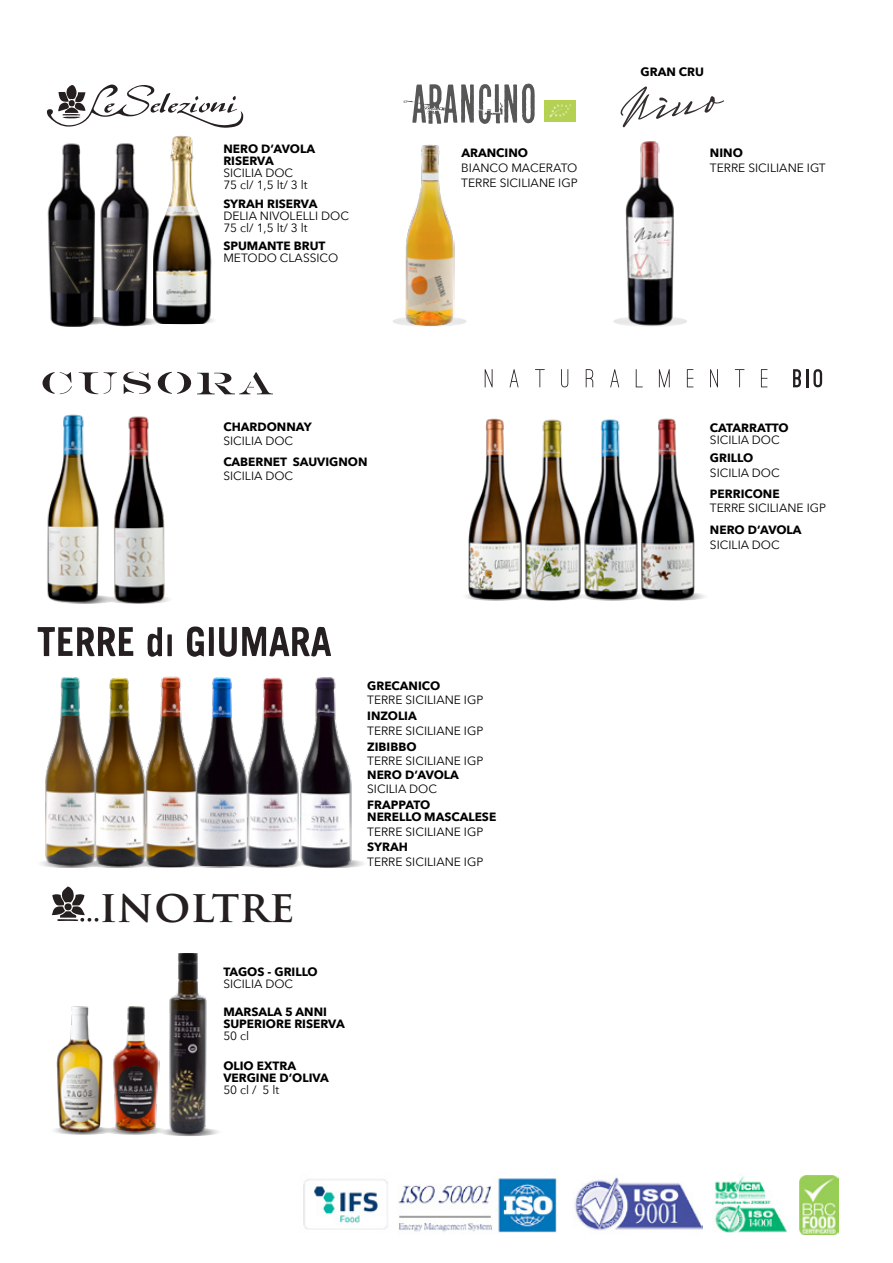
<style>
.page{position:relative;width:893px;height:1263px;background:#fff}
.page>*{position:absolute;margin:0;border:0;box-sizing:border-box;transform-origin:0 0}
.t1{font:54.6px "Disturbo";color:#575756}
.t2{font:700 43.5px "Trajan Pro";color:#251f1f}
.t3{font:12px/12px "Avenir Next";color:#000}
.t4{font:700 12px/12px "Avenir Next";color:#000}
</style>
<div class="page">
<div style="left:460px;top:591px;width:72px;height:10px;background:#393536;opacity:.75"></div>
<div style="left:516px;top:591px;width:72px;height:10px;background:#393536;opacity:.75"></div>
<div style="left:576px;top:591px;width:73px;height:10px;background:#393536;opacity:.75"></div>
<div style="left:638px;top:591px;width:72px;height:10px;background:#393536;opacity:.75"></div>
<svg style="left:79px;top:372px;width:19px;height:22px"></svg>
<svg style="left:157px;top:372px;width:34px;height:22px"></svg>
<svg style="left:104px;top:372px;width:13px;height:22px"></svg>
<svg style="left:197px;top:372px;width:76px;height:22px"></svg>
<svg style="left:123px;top:372px;width:28px;height:22px"></svg>
<svg style="left:42px;top:372px;width:30px;height:22px"></svg>
<div style="left:48px;top:595px;width:72px;height:9px;background:#393536;opacity:.75"></div>
<div style="left:102px;top:595px;width:73px;height:9px;background:#393536;opacity:.75"></div>
<img style="left:47px;top:414px;width:52px;height:190px">
<img style="left:111px;top:416px;width:56px;height:188px">
<svg style="left:47px;top:85px;width:197px;height:43px"></svg>
<div style="left:95px;top:317px;width:68px;height:10px;background:#393536;opacity:.75"></div>
<img style="left:98px;top:143px;width:53px;height:183px">
<img style="left:47px;top:143px;width:48px;height:183px">
<img style="left:469px;top:418px;width:54px;height:181px">
<img style="left:582px;top:419px;width:57px;height:180px">
<img style="left:523px;top:419px;width:58px;height:182px">
<img style="left:639px;top:418px;width:58px;height:183px">
<svg style="left:52px;top:886px;width:46px;height:35px"></svg>
<div style="left:49px;top:1126px;width:68px;height:9px;background:#393536;opacity:.75"></div>
<div style="left:100px;top:1126px;width:68px;height:9px;background:#393536;opacity:.75"></div>
<div style="left:155px;top:1127px;width:68px;height:9px;background:#393536;opacity:.75"></div>
<img style="left:112px;top:1006px;width:48px;height:125px">
<img style="left:56px;top:1006px;width:53px;height:127px">
<img style="left:168px;top:953px;width:41px;height:181px">
<svg style="left:485px;top:369px;width:8px;height:18px"></svg>
<svg style="left:510px;top:369px;width:9px;height:18px"></svg>
<svg style="left:535px;top:369px;width:10px;height:18px"></svg>
<svg style="left:561px;top:369px;width:7px;height:18px"></svg>
<svg style="left:586px;top:369px;width:7px;height:18px"></svg>
<svg style="left:610px;top:369px;width:9px;height:18px"></svg>
<svg style="left:636px;top:369px;width:7px;height:18px"></svg>
<svg style="left:659px;top:369px;width:11px;height:18px"></svg>
<svg style="left:687px;top:369px;width:6px;height:18px"></svg>
<svg style="left:710px;top:369px;width:8px;height:18px"></svg>
<svg style="left:735px;top:369px;width:9px;height:18px"></svg>
<svg style="left:761px;top:369px;width:6px;height:18px"></svg>
<svg style="left:793px;top:369px;width:29px;height:18px"></svg>
<div style="left:151px;top:316px;width:68px;height:9px;background:#393536;opacity:.75"></div>
<img style="left:153px;top:135px;width:62px;height:189px">
<svg style="left:613px;top:315px;width:74px;height:12px"></svg>
<svg style="left:393px;top:315px;width:73px;height:12px"></svg>
<svg style="left:620px;top:86px;width:104px;height:41px"></svg>
<img style="left:625px;top:141px;width:51px;height:186px">
<img style="left:404px;top:144px;width:51px;height:182px">
<img style="left:303px;top:1179px;width:85px;height:51px">
<img style="left:398px;top:1178px;width:159px;height:55px">
<img style="left:573px;top:1176px;width:130px;height:55px">
<img style="left:712px;top:1176px;width:75px;height:57px">
<img style="left:800px;top:1176px;width:39px;height:58px">
<div style="left:297px;top:859px;width:73px;height:10px;background:#393536;opacity:.75"></div>
<div style="left:236px;top:859px;width:73px;height:10px;background:#fff"></div>
<div style="left:184px;top:859px;width:72px;height:10px;background:#393536;opacity:.75"></div>
<div style="left:134px;top:859px;width:72px;height:10px;background:#393536;opacity:.75"></div>
<div style="left:83px;top:859px;width:72px;height:10px;background:#393536;opacity:.75"></div>
<div style="left:35px;top:859px;width:72px;height:10px;background:#393536;opacity:.75"></div>
<svg style="left:38px;top:627px;width:95px;height:29px"></svg>
<svg style="left:187px;top:626px;width:144px;height:31px"></svg>
<svg style="left:147px;top:627px;width:25px;height:30px"></svg>
<img style="left:98px;top:677px;width:45px;height:189px">
<img style="left:143px;top:676px;width:50px;height:190px">
<img style="left:193px;top:677px;width:52px;height:189px">
<img style="left:245px;top:677px;width:52px;height:191px">
<img style="left:297px;top:677px;width:56px;height:191px">
<img style="left:44px;top:677px;width:54px;height:189px">
<img style="left:544px;top:101px;width:31px;height:20px">
<p class="t4" style="left:223px;top:143px;width:93px">NERO D’AVOLA<br>RISERVA</p>
<p class="t3" style="left:223px;top:167px;width:86px">SICILIA DOC<br>75 cl/ 1,5 lt/ 3 lt</p>
<p class="t4" style="left:223px;top:198px;width:96px">SYRAH RISERVA</p>
<p class="t3" style="left:223px;top:210px;width:127px">DELIA NIVOLELLI DOC<br>75 cl/ 1,5 lt/ 3 lt</p>
<p class="t4" style="left:223px;top:240px;width:104px">SPUMANTE BRUT</p>
<p class="t3" style="left:223px;top:252px;width:116px">METODO CLASSICO</p>
<h1 class="t1" style="left:411px;top:77px;width:127px">ARANCINO</h1>
<p class="t4" style="left:641px;top:67px;width:65px">GRAN CRU</p>
<p class="t4" style="left:461px;top:147px;width:68px">ARANCINO</p>
<p class="t4" style="left:710px;top:147px;width:34px">NINO</p>
<p class="t3" style="left:461px;top:162px;width:118px">BIANCO MACERATO</p>
<p class="t3" style="left:710px;top:162px;width:117px">TERRE SICILIANE IGT</p>
<p class="t3" style="left:461px;top:177px;width:118px">TERRE SICILIANE IGP</p>
<p class="t4" style="left:223px;top:421px;width:90px">CHARDONNAY</p>
<p class="t3" style="left:223px;top:435px;width:71px">SICILIA DOC</p>
<p class="t4" style="left:223px;top:456px;width:146px">CABERNET SAUVIGNON</p>
<p class="t3" style="left:223px;top:470px;width:71px">SICILIA DOC</p>
<p class="t4" style="left:710px;top:422px;width:80px">CATARRATTO</p>
<p class="t3" style="left:710px;top:434px;width:71px">SICILIA DOC</p>
<p class="t4" style="left:710px;top:453px;width:45px">GRILLO</p>
<p class="t3" style="left:710px;top:467px;width:71px">SICILIA DOC</p>
<p class="t4" style="left:710px;top:488px;width:71px">PERRICONE</p>
<p class="t3" style="left:710px;top:502px;width:118px">TERRE SICILIANE IGP</p>
<p class="t4" style="left:710px;top:524px;width:93px">NERO D’AVOLA</p>
<p class="t3" style="left:710px;top:539px;width:71px">SICILIA DOC</p>
<p class="t4" style="left:367px;top:680px;width:74px">GRECANICO</p>
<p class="t3" style="left:367px;top:694px;width:118px">TERRE SICILIANE IGP</p>
<p class="t4" style="left:367px;top:741px;width:51px">ZIBIBBO</p>
<p class="t3" style="left:367px;top:755px;width:118px">TERRE SICILIANE IGP</p>
<p class="t4" style="left:367px;top:710px;width:51px">INZOLIA</p>
<p class="t3" style="left:367px;top:725px;width:118px">TERRE SICILIANE IGP</p>
<p class="t4" style="left:367px;top:769px;width:93px">NERO D’AVOLA</p>
<p class="t3" style="left:367px;top:783px;width:71px">SICILIA DOC</p>
<h2 class="t2" style="left:100px;top:879px;width:196px">INOLTRE</h2>
<p class="t4" style="left:223px;top:966px;width:96px">TAGOS - GRILLO</p>
<p class="t3" style="left:223px;top:978px;width:71px">SICILIA DOC</p>
<p class="t4" style="left:223px;top:1006px;width:123px">MARSALA 5 ANNI<br>SUPERIORE RISERVA</p>
<p class="t3" style="left:223px;top:1030px;width:27px">50 cl</p>
<p class="t4" style="left:223px;top:1060px;width:107px">OLIO EXTRA<br>VERGINE D’OLIVA</p>
<p class="t3" style="left:223px;top:1084px;width:58px">50 cl / 5 lt</p>
<p class="t4" style="left:367px;top:800px;width:131px">FRAPPATO<br>NERELLO MASCALESE</p>
<p class="t3" style="left:367px;top:826px;width:118px">TERRE SICILIANE IGP</p>
<p class="t4" style="left:367px;top:841px;width:42px">SYRAH</p>
<p class="t3" style="left:367px;top:856px;width:118px">TERRE SICILIANE IGP</p>
</div>
